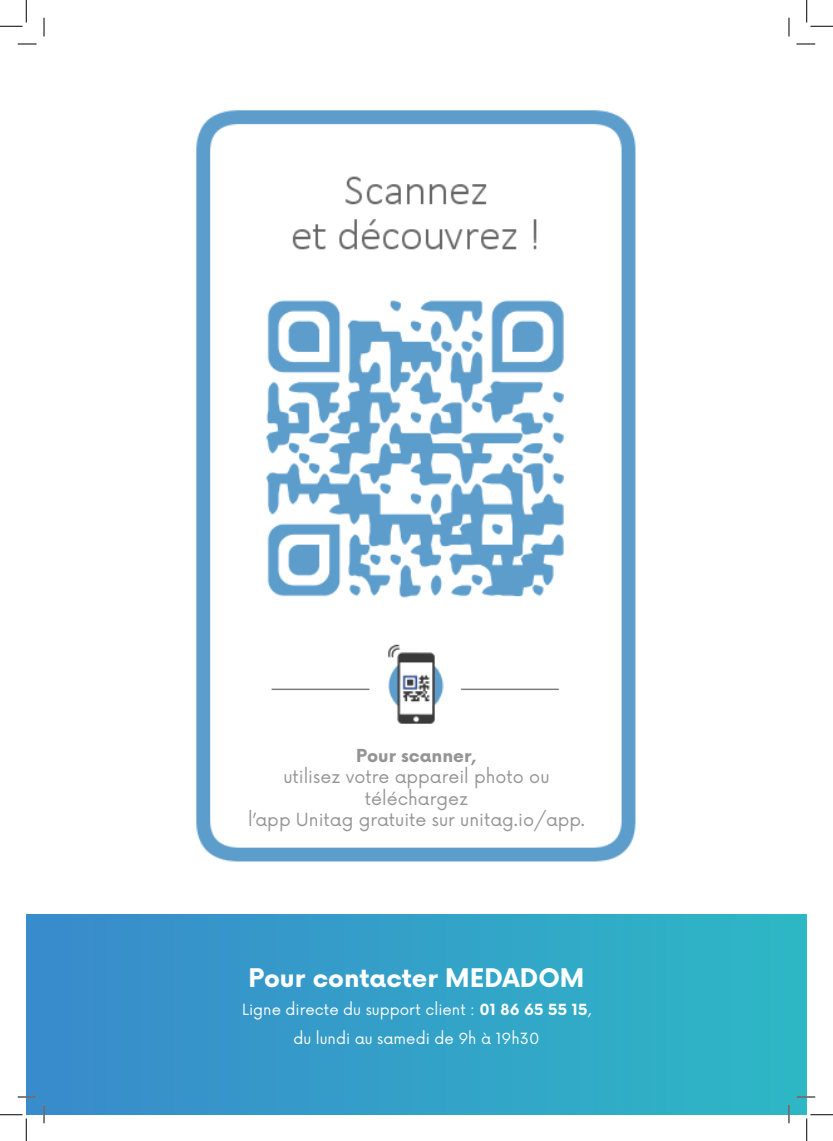
<style>
.page{position:relative;width:833px;height:1141px;background:#fff}
.page>*{position:absolute;margin:0;border:0;box-sizing:border-box;transform-origin:0 0}
.titre{font:700 25px "Now";color:#fff}
.texte{font:17.5px/21.2px "Now";color:#949494;text-align:center}
.texte-2{font:700 17.5px "Now";color:#949494}
.texte-3{font:15px "Now";color:#fff}
.s1{font-weight:700}
</style>
<div class="page">
<img style="left:196px;top:110px;width:440px;height:752px">
<div style="left:246px;top:764px;width:344px;height:64px;background:#fff"></div>
<div style="left:26px;top:914px;width:780px;height:200px;background:linear-gradient(to right,#3a8acb,#2db7c5)"></div>
<svg style="left:18px;top:43px;width:18px;height:2px"></svg>
<svg style="left:796px;top:43px;width:18px;height:2px"></svg>
<svg style="left:18px;top:1096px;width:18px;height:1px"></svg>
<svg style="left:796px;top:1096px;width:18px;height:1px"></svg>
<svg style="left:43px;top:18px;width:2px;height:18px"></svg>
<svg style="left:43px;top:1104px;width:2px;height:19px"></svg>
<svg style="left:788px;top:18px;width:1px;height:18px"></svg>
<svg style="left:787px;top:1104px;width:2px;height:19px"></svg>
<svg style="left:0;top:0;width:27px;height:27px"></svg>
<svg style="left:0;top:1114px;width:27px;height:26px"></svg>
<svg style="left:806px;top:0;width:26px;height:27px"></svg>
<svg style="left:806px;top:1114px;width:26px;height:26px"></svg>
<p class="texte-2" style="left:356px;top:742px;width:122px">Pour scanner,</p>
<p class="texte" style="left:283px;top:765px;width:267px">utilisez votre appareil photo ou téléchargez</p>
<p class="texte" style="left:248px;top:807px;width:338px">l’app Unitag gratuite sur unitag.io/app.</p>
<p class="titre" style="left:248px;top:958px;width:337px">Pour contacter MEDADOM</p>
<p class="texte-3" style="left:242px;top:997px;width:350px">Ligne directe du support client : <span class="s1">01 86 65 55 15</span>,</p>
<p class="texte-3" style="left:293px;top:1026px;width:247px">du lundi au samedi de 9h à 19h30</p>
</div>
